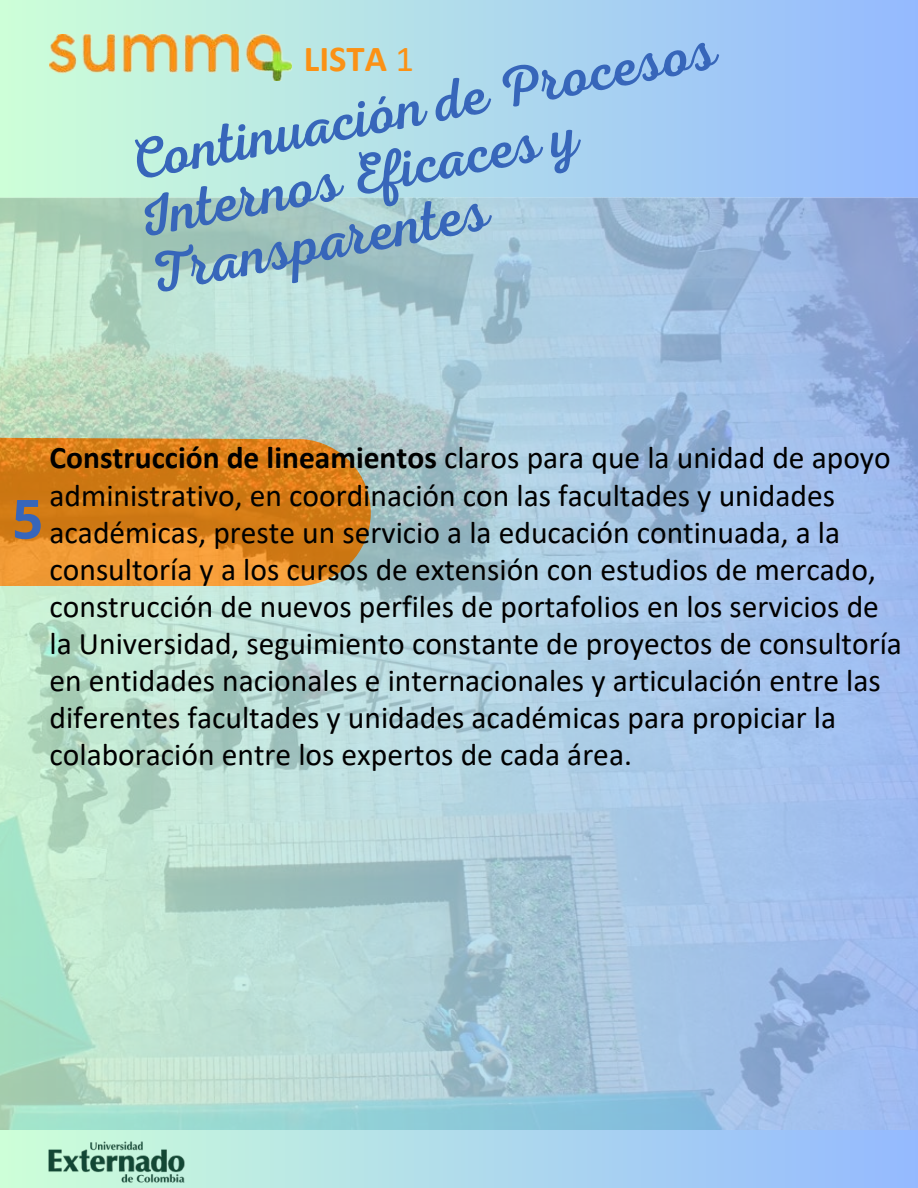
<style>
.page{position:relative;width:918px;height:1188px;background:#fff}
.page>*{position:absolute;margin:0;border:0;box-sizing:border-box;transform-origin:0 0}
.t1{font:57.15px/57.3px "RTL Adam Script Regular";color:#3766ba}
.t2{font:700 54.15px "Noto Sans";color:#3766ba}
.t3{font:700 36.75px "Calibri";color:#fb9115}
.t4{font:31.5px/37.2px "Calibri";color:#000}
.s1{font-weight:400}
.s2{font-weight:700}
</style>
<div class="page">
<div style="left:0;top:0;width:918px;height:1188px;background:linear-gradient(to right,#cdffd8,#94b9ff)"></div>
<img style="left:0;top:198px;width:918px;height:931px">
<img style="left:50px;top:35px;width:241px;height:46px">
<img style="left:41px;top:1134px;width:152px;height:54px">
<h1 class="t1" style="left:123px;top:133px;width:599px;rotate:-11deg">Continuación de Procesos<br>Internos Eficaces y<br>Transparentes</h1>
<p class="t3" style="left:304px;top:33px;width:112px">LISTA <span class="s1">1</span></p>
<h2 class="t2" style="left:12px;top:481px;width:32px">5</h2>
<p class="t4" style="left:50px;top:439px;width:854px"><span class="s2">Construcción de lineamientos</span> claros para que la unidad de apoyo administrativo, en coordinación con las facultades y unidades académicas, preste un servicio a la educación continuada, a la consultoría y a los cursos de extensión con estudios de mercado, construcción de nuevos perfiles de portafolios en los servicios de la Universidad, seguimiento constante de proyectos de consultoría en entidades nacionales e internacionales y articulación entre las diferentes facultades y unidades académicas para propiciar la colaboración entre los expertos de cada área.</p>
</div>
